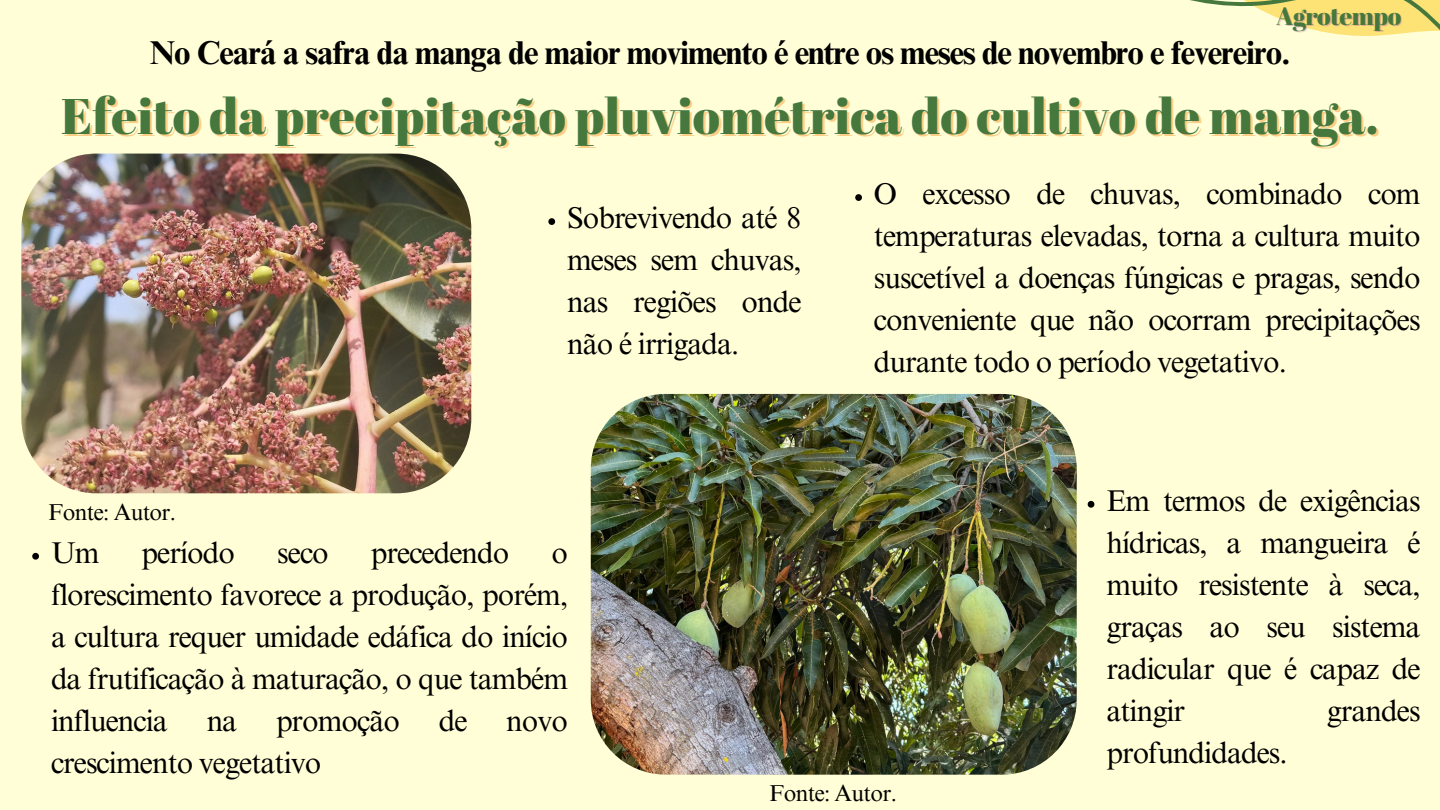
<style>
.page{position:relative;width:1440px;height:810px;background:#fffed6}
.page>*{position:absolute;margin:0;border:0;box-sizing:border-box;transform-origin:0 0}
.t1{font:50px "Abril Fatface";color:#46783e}
.t2{font:700 33px "Times NRMT Pro";letter-spacing:-.03em;color:#000}
.t3{font:30px/42px "Times NRMT Pro";letter-spacing:-.03em;color:#000;text-align:justify}
.t4{font:25px "Abril Fatface";letter-spacing:-.02em;color:#46783e}
.t5{font:23px "Times NRMT Pro";letter-spacing:-.03em;color:#000}
</style>
<div class="page">
<img style="left:591px;top:394px;width:486px;height:381px;border-radius:75px">
<svg style="left:855px;top:194px;width:7px;height:7px"></svg>
<svg style="left:1088px;top:501px;width:6px;height:7px"></svg>
<svg style="left:548px;top:218px;width:7px;height:7px"></svg>
<svg style="left:32px;top:553px;width:7px;height:7px"></svg>
<svg style="left:1190px;top:0;width:250px;height:36px;fill:#fde275"></svg>
<img style="left:21px;top:154px;width:450px;height:339px;border-radius:75px">
<p class="t4" style="left:1276px;top:-2px;width:127px">Agrotempo</p>
<p class="t2" style="left:150px;top:41px;width:1142px">No Ceará a safra da manga de maior movimento é entre os meses de novembro e fevereiro.</p>
<p class="t1" style="left:61px;top:81px;width:1319px">Efeito da precipitação pluviométrica do cultivo de manga.</p>
<p class="t5" style="left:48px;top:503px;width:129px">Fonte: Autor.</p>
<p class="t3" style="left:567px;top:200px;width:236px">Sobrevivendo até 8 meses sem chuvas, nas regiões onde não é irrigada.</p>
<p class="t3" style="left:51px;top:535px;width:50px">Um</p>
<p class="t3" style="left:142px;top:535px;width:95px">período</p>
<p class="t3" style="left:277px;top:535px;width:53px">seco</p>
<p class="t3" style="left:371px;top:535px;width:140px">precedendo</p>
<p class="t3" style="left:51px;top:535px;width:519px;text-indent:501px">o florescimento favorece a produção, porém, a cultura requer umidade edáfica do início da frutificação à maturação, o que também influencia</p>
<p class="t3" style="left:207px;top:703px;width:32px">na</p>
<p class="t3" style="left:276px;top:703px;width:126px">promoção</p>
<p class="t3" style="left:439px;top:703px;width:30px">de</p>
<p class="t3" style="left:506px;top:703px;width:63px">novo</p>
<p class="t3" style="left:51px;top:745px;width:272px">crescimento vegetativo</p>
<h2 class="t3" style="left:874px;top:176px;width:548px">O excesso de chuvas, combinado com temperaturas elevadas, torna a cultura muito suscetível a doenças fúngicas e pragas, sendo conveniente que não ocorram precipitações durante todo o período vegetativo.</h2>
<h1 class="t3" style="left:1106px;top:483px;width:316px">Em termos de exigências hídricas, a mangueira é muito resistente à seca, graças ao seu sistema radicular que é capaz de atingir</h1>
<h1 class="t3" style="left:1327px;top:693px;width:95px">grandes</h1>
<h1 class="t3" style="left:1106px;top:735px;width:183px">profundidades.</h1>
<p class="t5" style="left:769px;top:784px;width:129px">Fonte: Autor.</p>
</div>
